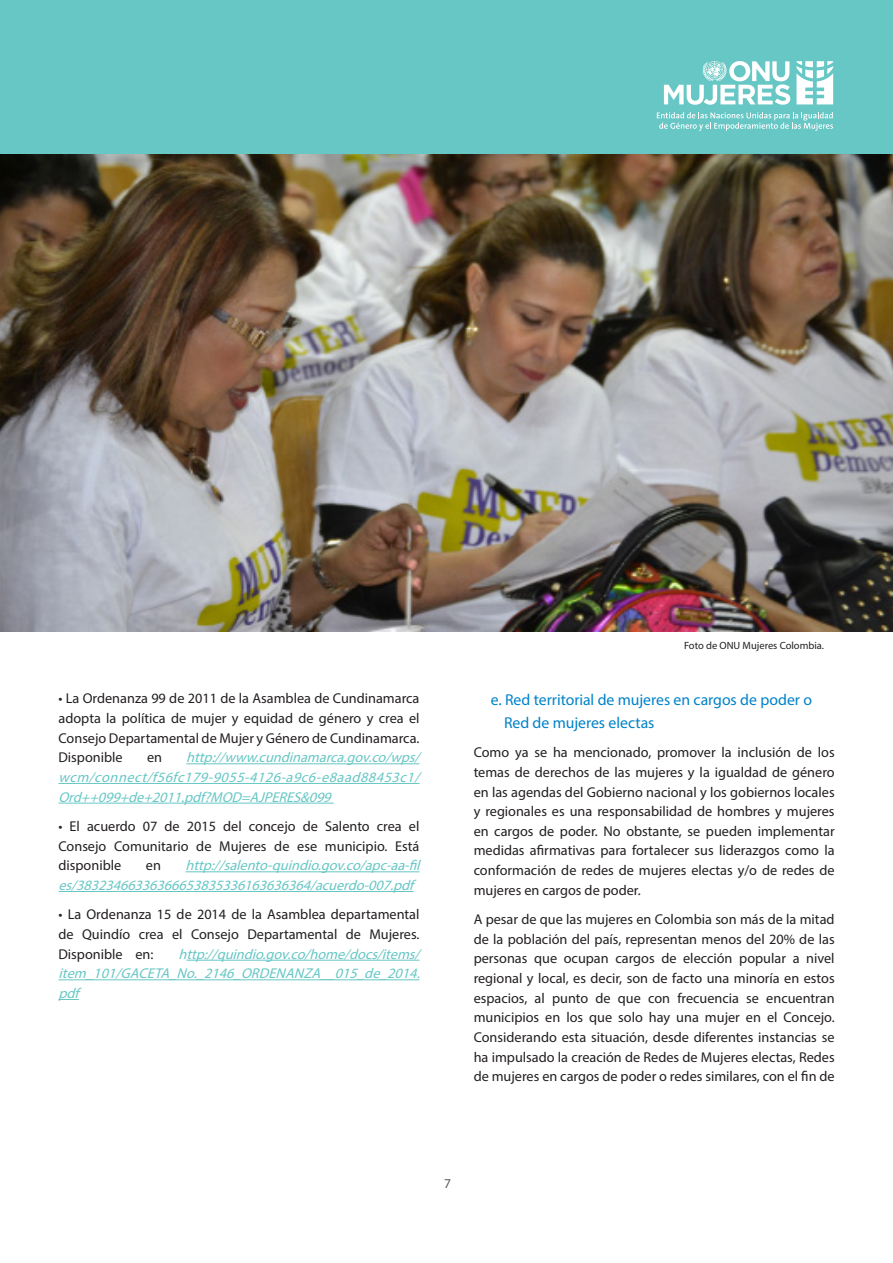
<style>
.page{position:relative;width:893px;height:1263px;background:#fff}
.page>*{position:absolute;margin:0;border:0;box-sizing:border-box;transform-origin:0 0}
.BODY_TEXT__ITALIC_OR{font:15.75px "Myriad Pro";color:#0082c8}
.BODY_TEXT__ITALIC_OR-2{font:14.25px/19.6px "Myriad Pro";color:#231f20;text-align:justify}
.BODY_TEXT__ITALIC_OR-3{font:italic 14.25px/19.6px "Myriad Pro";color:#66c7c5;text-align:justify}
.Technical_Publicatio{font:13.5px "Myriad Pro";color:#5e5954}
.BODY_TEXT__ITALIC_OR-4{font:10.5px "Myriad Pro";color:#231f20}
</style>
<div class="page">
<img style="left:0;top:153px;width:893px;height:479px">
<hr style="left:186px;top:763px;width:233px;height:1px;background:#66c7c5">
<hr style="left:58px;top:783px;width:361px;height:1px;background:#66c7c5">
<hr style="left:58px;top:803px;width:276px;height:1px;background:#66c7c5">
<hr style="left:186px;top:871px;width:233px;height:1px;background:#66c7c5">
<hr style="left:58px;top:891px;width:355px;height:1px;background:#66c7c5">
<hr style="left:186px;top:960px;width:233px;height:1px;background:#66c7c5">
<hr style="left:58px;top:979px;width:361px;height:1px;background:#66c7c5">
<svg style="left:58px;top:999px;width:21px;height:1px"></svg>
<div style="left:0;top:0;width:893px;height:153px;background:#66c7c5"></div>
<svg style="left:657px;top:112px;width:176px;height:19px"></svg>
<svg style="left:664px;top:61px;width:126px;height:44px"></svg>
<svg style="left:796px;top:61px;width:37px;height:43px"></svg>
<p class="BODY_TEXT__ITALIC_OR-2" style="left:58px;top:689px;width:363px">• La Ordenanza 99 de 2011 de la Asamblea de Cundinamarca adopta la política de mujer y equidad de género y crea el Consejo Departamental de Mujer y Género de Cundinamarca.<br>Disponible</p>
<p class="BODY_TEXT__ITALIC_OR-3" style="left:58px;top:747px;width:367px;text-indent:128px">http://www.cundinamarca.gov.co/wps/ wcm/connect/f56fc179-9055-4126-a9c6-e8aad88453c1/ Ord++099+de+2011.pdf?MOD=AJPERES&amp;099</p>
<p class="BODY_TEXT__ITALIC_OR-2" style="left:58px;top:816px;width:362px">• El acuerdo 07 de 2015 del concejo de Salento crea el Consejo Comunitario de Mujeres de ese municipio. Está disponible</p>
<p class="BODY_TEXT__ITALIC_OR-2" style="left:147px;top:747px;width:17px">en</p>
<p class="BODY_TEXT__ITALIC_OR-3" style="left:58px;top:855px;width:367px;text-indent:127px">http://salento-quindio.gov.co/apc-aa-fil es/38323466336366653835336163636364/acuerdo-007.pdf</p>
<p class="BODY_TEXT__ITALIC_OR-2" style="left:58px;top:905px;width:362px">• La Ordenanza 15 de 2014 de la Asamblea departamental de Quindío crea el Consejo Departamental de Mujeres.<br>Disponible en:</p>
<p class="BODY_TEXT__ITALIC_OR-2" style="left:146px;top:855px;width:17px">en</p>
<p class="BODY_TEXT__ITALIC_OR-3" style="left:58px;top:944px;width:367px;text-indent:120px">http://quindio.gov.co/home/docs/items/ item_101/GACETA_No._2146_ORDENANZA__015_de_2014. pdf</p>
<p class="BODY_TEXT__ITALIC_OR-4" style="left:684px;top:639px;width:141px">Foto de ONU Mujeres Colombia.</p>
<p class="BODY_TEXT__ITALIC_OR" style="left:491px;top:689px;width:323px">e. Red territorial de mujeres en cargos de poder o</p>
<p class="BODY_TEXT__ITALIC_OR" style="left:504px;top:713px;width:152px">Red de mujeres electas</p>
<p class="BODY_TEXT__ITALIC_OR-2" style="left:474px;top:742px;width:363px">Como ya se ha mencionado, promover la inclusión de los temas de derechos de las mujeres y la igualdad de género en las agendas del Gobierno nacional y los gobiernos locales y regionales es una responsabilidad de hombres y mujeres en cargos de poder. No obstante, se pueden implementar medidas afirmativas para fortalecer sus liderazgos como la conformación de redes de mujeres electas y/o de redes de mujeres en cargos de poder.</p>
<p class="BODY_TEXT__ITALIC_OR-2" style="left:474px;top:909px;width:363px">A pesar de que las mujeres en Colombia son más de la mitad de la población del país, representan menos del 20% de las personas que ocupan cargos de elección popular a nivel regional y local, es decir, son de facto una minoría en estos espacios, al punto de que con frecuencia se encuentran municipios en los que solo hay una mujer en el Concejo.<br>Considerando esta situación, desde diferentes instancias se ha impulsado la creación de Redes de Mujeres electas, Redes de mujeres en cargos de poder o redes similares, con el fin de</p>
<p class="Technical_Publicatio" style="left:444px;top:1175px;width:8px">7</p>
</div>
